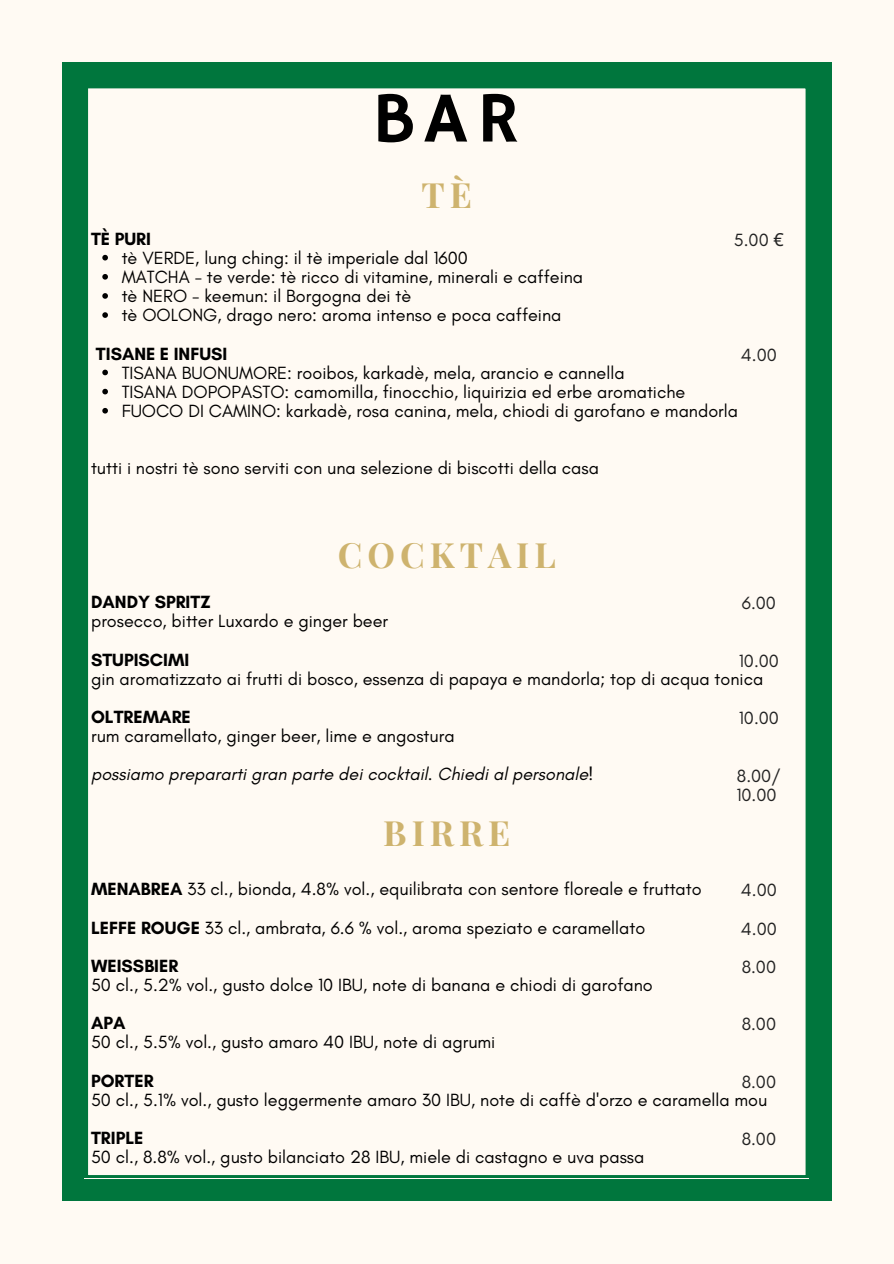
<style>
.page{position:relative;width:894px;height:1264px;background:#fff}
.page>*{position:absolute;margin:0;border:0;box-sizing:border-box;transform-origin:0 0}
.t1{font:72px "Hammersmith One";color:#000}
.t2{font:700 34.8px "Playfair Display";letter-spacing:.145em;color:#ceb36e}
.t3{font:18px "Glacial Indifference";color:#000}
.t4{font:700 18px "Glacial Indifference";color:#000}
.t5{font:italic 18px "Glacial Indifference";color:#000}
.t6{font:18px/19.2px "Glacial Indifference";color:#222}
.s1{font-family:"Noto Sans"}
.s2{font-weight:700}
</style>
<div class="page">
<div style="left:0;top:0;width:893px;height:1263px;background:#fffaf3"></div>
<div style="left:62px;top:62px;width:769px;height:1138px;background:#00763d"></div>
<div style="left:88px;top:88px;width:718px;height:1088px;background:#fffaf3"></div>
<svg style="left:102px;top:255px;width:6px;height:5px"></svg>
<svg style="left:102px;top:274px;width:6px;height:5px"></svg>
<svg style="left:102px;top:293px;width:6px;height:6px"></svg>
<svg style="left:102px;top:312px;width:6px;height:6px"></svg>
<svg style="left:102px;top:369px;width:6px;height:6px"></svg>
<svg style="left:102px;top:389px;width:6px;height:5px"></svg>
<svg style="left:102px;top:408px;width:6px;height:5px"></svg>
<h2 class="t1" style="left:372px;top:77px;width:148px">BAR</h2>
<h1 class="t2" style="left:421px;top:170px;width:52px">TÈ</h1>
<h3 class="t4" style="left:91px;top:228px;width:61px">TÈ PURI</h3>
<p class="t3" style="left:122px;top:247px;width:348px">tè VERDE, lung ching: il tè imperiale dal 1600</p>
<p class="t3" style="left:122px;top:266px;width:463px">MATCHA - te verde: tè ricco di vitamine, minerali e caffeina</p>
<p class="t3" style="left:122px;top:285px;width:291px">tè NERO - keemun: il Borgogna dei tè</p>
<p class="t3" style="left:122px;top:304px;width:441px">tè OOLONG, drago nero: aroma intenso e poca caffeina</p>
<h3 class="t4" style="left:96px;top:342px;width:133px">TISANE E INFUSI</h3>
<p class="t3" style="left:122px;top:361px;width:504px">TISANA BUONUMORE: rooibos, karkadè, mela, arancio e cannella</p>
<p class="t3" style="left:122px;top:381px;width:565px">TISANA DOPOPASTO: camomilla, finocchio, liquirizia ed erbe aromatiche</p>
<p class="t3" style="left:122px;top:400px;width:617px">FUOCO DI CAMINO: karkadè, rosa canina, mela, chiodi di garofano e mandorla</p>
<p class="t3" style="left:91px;top:457px;width:509px">tutti i nostri tè sono serviti con una selezione di biscotti della casa</p>
<p class="t6" style="left:733px;top:230px;width:52px">5.00 <span class="s1">€</span></p>
<p class="t6" style="left:740px;top:345px;width:37px">4.00</p>
<h2 class="t2" style="left:338px;top:530px;width:219px">COCKTAIL</h2>
<p class="t4" style="left:91px;top:591px;width:121px">DANDY SPRITZ</p>
<p class="t3" style="left:91px;top:610px;width:298px">prosecco, bitter Luxardo e ginger beer</p>
<p class="t4" style="left:91px;top:648px;width:100px">STUPISCIMI</p>
<p class="t3" style="left:91px;top:667px;width:673px">gin aromatizzato ai frutti di bosco, essenza di papaya e mandorla; top di acqua tonica</p>
<p class="t4" style="left:91px;top:706px;width:101px">OLTREMARE</p>
<p class="t3" style="left:91px;top:725px;width:365px">rum caramellato, ginger beer, lime e angostura</p>
<p class="t5" style="left:91px;top:763px;width:504px">possiamo prepararti gran parte dei cocktail. Chiedi al personale!</p>
<p class="t6" style="left:741px;top:593px;width:36px">6.00</p>
<p class="t6" style="left:738px;top:651px;width:42px">10.00</p>
<p class="t6" style="left:738px;top:708px;width:42px">10.00</p>
<p class="t6" style="left:736px;top:765px;width:46px">8.00/<br>10.00</p>
<h2 class="t2" style="left:383px;top:808px;width:128px">BIRRE</h2>
<p class="t3" style="left:91px;top:878px;width:612px"><span class="s2">MENABREA</span> 33 cl., bionda, 4.8% vol., equilibrata con sentore floreale e fruttato</p>
<p class="t3" style="left:91px;top:916px;width:555px"><span class="s2">LEFFE ROUGE</span> 33 cl., ambrata, 6.6 % vol., aroma speziato e caramellato</p>
<p class="t4" style="left:91px;top:954px;width:89px">WEISSBIER</p>
<p class="t3" style="left:91px;top:973px;width:563px">50 cl., 5.2% vol., gusto dolce 10 IBU, note di banana e chiodi di garofano</p>
<p class="t4" style="left:91px;top:1012px;width:36px">APA</p>
<p class="t3" style="left:91px;top:1031px;width:406px">50 cl., 5.5% vol., gusto amaro 40 IBU, note di agrumi</p>
<p class="t4" style="left:91px;top:1069px;width:64px">PORTER</p>
<p class="t3" style="left:91px;top:1088px;width:677px">50 cl., 5.1% vol., gusto leggermente amaro 30 IBU, note di caffè d'orzo e caramella mou</p>
<p class="t4" style="left:91px;top:1126px;width:54px">TRIPLE</p>
<p class="t3" style="left:91px;top:1146px;width:554px">50 cl., 8.8% vol., gusto bilanciato 28 IBU, miele di castagno e uva passa</p>
<p class="t6" style="left:740px;top:880px;width:37px">4.00</p>
<p class="t6" style="left:740px;top:918px;width:37px">4.00</p>
<p class="t6" style="left:741px;top:957px;width:36px">8.00</p>
<p class="t6" style="left:741px;top:1014px;width:36px">8.00</p>
<p class="t6" style="left:741px;top:1071px;width:36px">8.00</p>
<p class="t6" style="left:741px;top:1129px;width:36px">8.00</p>
</div>
